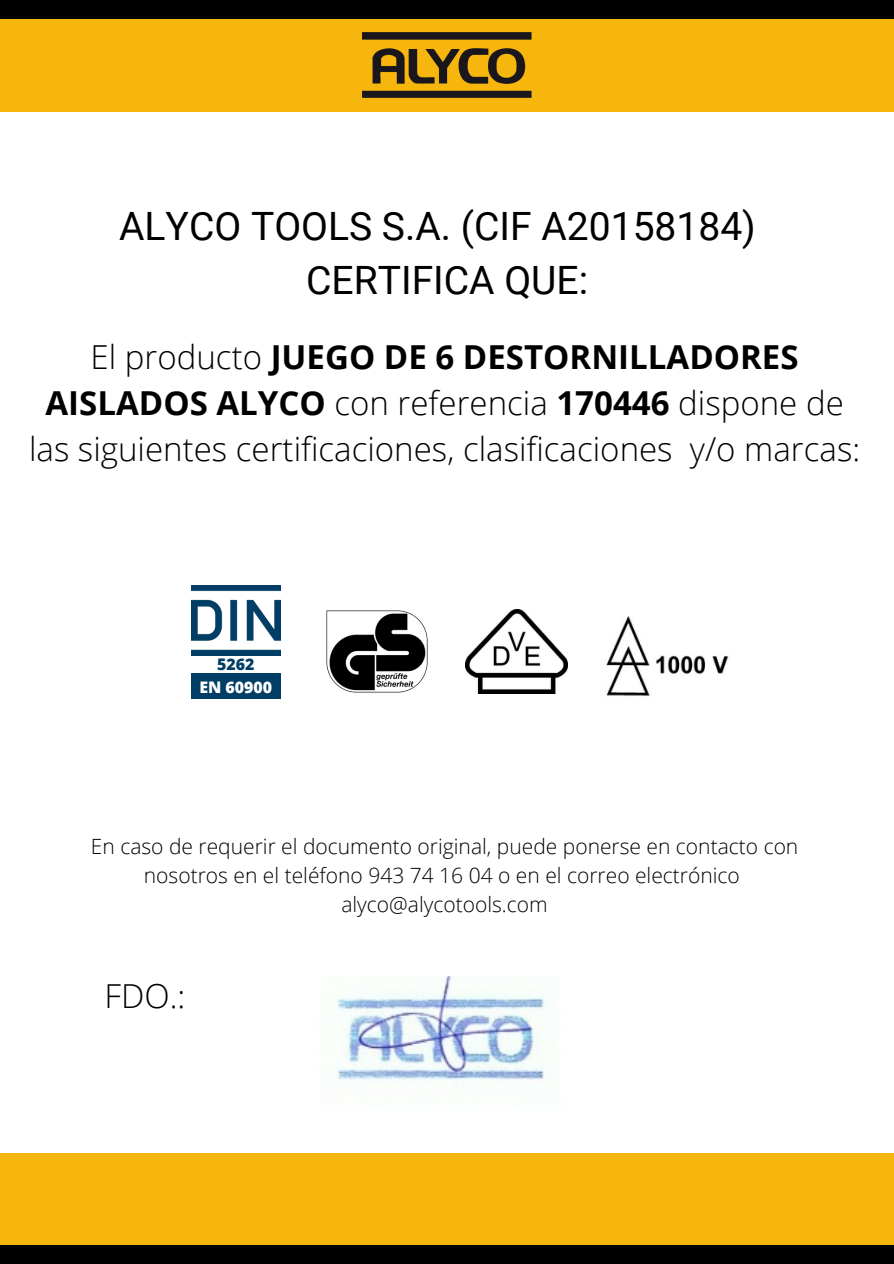
<style>
.page{position:relative;width:894px;height:1264px;background:#fff}
.page>*{position:absolute;margin:0;border:0;box-sizing:border-box;transform-origin:0 0}
.t1{font:39px/54px "Roboto";color:#000;text-align:center}
.t2{font:300 33px/46.2px "Open Sans";color:#000;text-align:center}
.t3{font:300 21px/29.2px "Open Sans";color:#000;text-align:center}
.t4{font:800 15.9px "Open Sans";color:#fff}
.t5{font:800 15.9px "Open Sans";color:#003e65}
.s1{font-weight:700}
</style>
<div class="page">
<div style="left:0;top:0;width:893px;height:19px;background:#000"></div>
<div style="left:0;top:19px;width:893px;height:92px;background:#f6b60d"></div>
<img style="left:362px;top:32px;width:170px;height:66px">
<img style="left:335px;top:976px;width:216px;height:110px">
<div style="left:0;top:1152px;width:893px;height:93px;background:#f6b60d"></div>
<div style="left:0;top:1245px;width:893px;height:18px;background:#000"></div>
<img style="left:326px;top:610px;width:102px;height:83px">
<img style="left:465px;top:610px;width:102px;height:83px">
<img style="left:606px;top:616px;width:123px;height:80px">
<img style="left:191px;top:585px;width:89px;height:70px">
<div style="left:191px;top:673px;width:89px;height:26px;background:#003e65"></div>
<p class="t1" style="left:119px;top:199px;width:638px">ALYCO TOOLS S.A. (CIF A20158184)<br>CERTIFICA QUE:</p>
<p class="t2" style="left:29px;top:333px;width:832px">El producto <span class="s1">JUEGO DE 6 DESTORNILLADORES<br>AISLADOS ALYCO</span> con referencia <span class="s1">170446</span> dispone de las siguientes certificaciones, clasificaciones y/o marcas:</p>
<p class="t5" style="left:217px;top:653px;width:39px">5262</p>
<p class="t4" style="left:199px;top:675px;width:74px">EN 60900</p>
<p class="t3" style="left:91px;top:831px;width:708px">En caso de requerir el documento original, puede ponerse en contacto con nosotros en el teléfono 943 74 16 04 o en el correo electrónico alyco@alycotools.com</p>
<p class="t2" style="left:104px;top:972px;width:82px">FDO.:</p>
</div>
